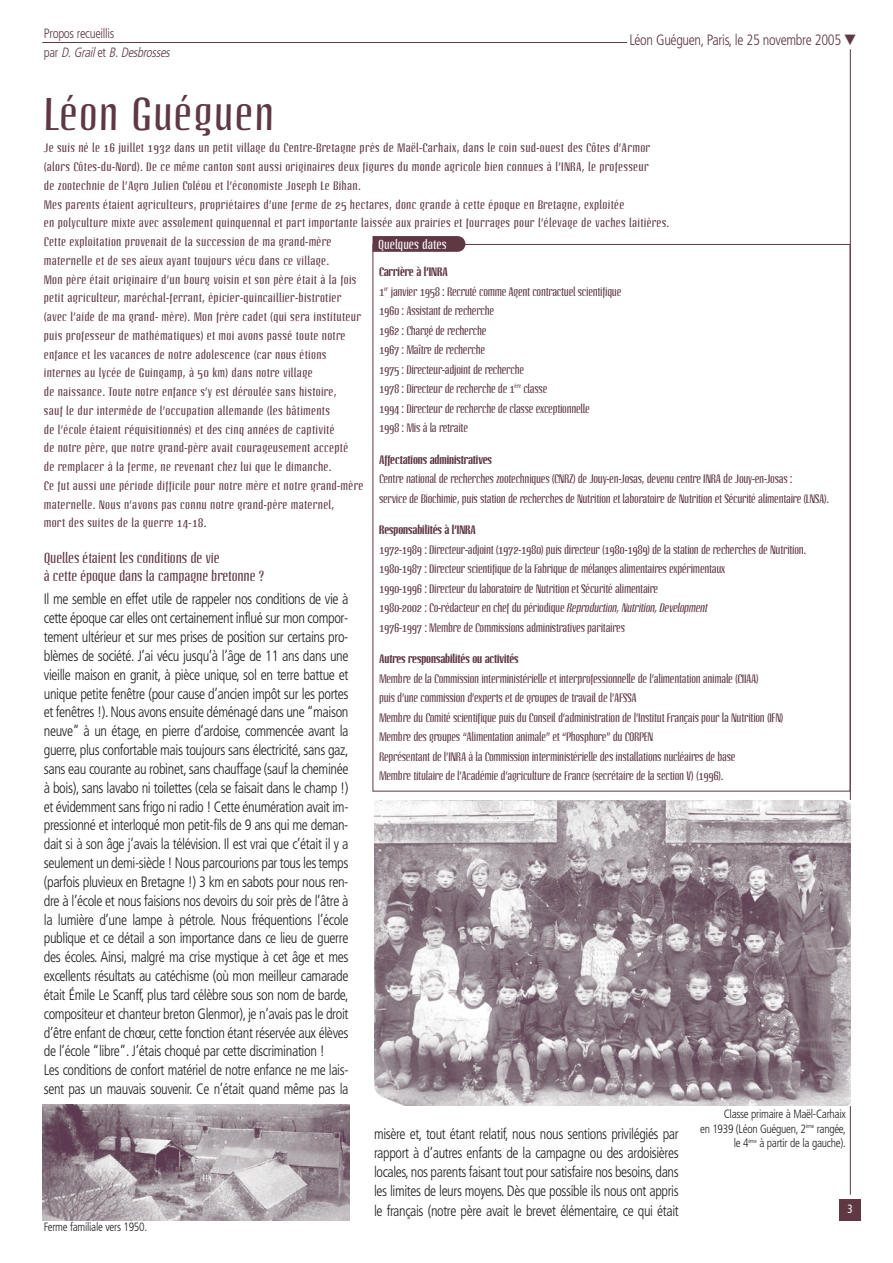
<style>
.page{position:relative;width:893px;height:1263px;background:#fff}
.page>*{position:absolute;margin:0;border:0;box-sizing:border-box;transform-origin:0 0}
.t1{font:45px "Linotype Octane";letter-spacing:.025em;color:#5f3844}
.t2{font:300 condensed 15px/18.9px "Frutiger";letter-spacing:-.025em;color:#231f20;scale:.95 1}
.t3{font:300 condensed 15px/19px "Frutiger";letter-spacing:-.025em;color:#231f20;text-align:justify;scale:.94 1}
.t4{font:300 condensed 15px "Frutiger";letter-spacing:-.025em;color:#5f3844;scale:.95 1}
.t5{font:14.25px/18.1px "Linotype Octane";letter-spacing:-.01em;color:#5f3844}
.t6{font:300 condensed 13.5px/19.5px "Frutiger";letter-spacing:-.025em;color:#5f3844;scale:.95 1}
.t7{font:12.75px "Linotype Octane";color:#fff}
.t8{font:12px/18.8px "Linotype Octane";letter-spacing:.025em;color:#5f3844}
.t9{font:12px/19.5px "Linotype Octane";letter-spacing:-.015em;color:#5f3844;scale:.95 1}
.t10{font:300 condensed 12px/14.4px "Frutiger";letter-spacing:-.025em;color:#231f20;text-align:right;scale:.95 1}
.t11{font:700 12px "Linotype Octane";letter-spacing:-.025em;color:#5f3844;scale:.95 1}
.t12{font:condensed 12px "Frutiger";color:#fff;scale:.9 1}
.s1{font-style:italic}
.s2{font-weight:700}
</style>
<div class="page">
<hr style="left:42px;top:42px;width:808px;height:1px;background:#5f3844">
<div style="left:627px;top:32px;width:231px;height:21px;background:#fff"></div>
<div style="left:839px;top:1199px;width:22px;height:22px;background:#5f3844"></div>
<hr style="left:850px;top:49px;width:1px;height:1146px;background:#5f3844">
<svg style="left:372px;top:236px;width:93px;height:16px"></svg>
<img style="left:374px;top:801px;width:476px;height:304px">
<img style="left:43px;top:1105px;width:307px;height:115px">
<p class="t6" style="left:44px;top:25px;width:137px">Propos recueillis<br>p a r <span class="s1">D.Grail</span>e t <span class="s1">B.Desbrosses</span></p>
<h1 class="t1" style="left:44px;top:95px;width:232px">Léon Guéguen</h1>
<p class="t8" style="left:44px;top:139px;width:627px">Je suis né le 16 juillet 1932 dans un petit village du Centre-Bretagne près de Maël-Carhaix, dans le coin sud-ouest des Côtes d’Armor (alors Côtes-du-Nord). De ce même canton sont aussi originaires deux figures du monde agricole bien connues à l’INRA, le professeur<br>de zootechnie de l’Agro Julien Coléou et l’économiste Joseph Le Bihan.<br>Mes parents étaient agriculteurs, propriétaires d’une ferme de 25 hectares, donc grande à cette époque en Bretagne, exploitée<br>en polyculture mixte avec assolement quinquennal et part importante laissée aux prairies et fourrages pour l’élevage de vaches laitières.<br>Cette exploitation provenait de la succession de ma grand-mère<br>maternelle et de ses aïeux ayant toujours vécu dans ce village.<br>Mon père était originaire d’un bourg voisin et son père était à la fois<br>petit agriculteur, maréchal-ferrant, épicier-quincaillier-bistrotier<br>(avec l’aide de ma grand- mère). Mon frère cadet (qui sera instituteur<br>puis professeur de mathématiques) et moi avons passé toute notre<br>enfance et les vacances de notre adolescence (car nous étions<br>internes au lycée de Guingamp, à 50 km) dans notre village<br>de naissance. Toute notre enfance s’y est déroulée sans histoire,<br>sauf le dur intermède de l’occupation allemande (les bâtiments<br>de l’école étaient réquisitionnés) et des cinq années de captivité<br>de notre père, que notre grand-père avait courageusement accepté<br>de remplacer à la ferme, ne revenant chez lui que le dimanche.<br>Ce fut aussi une période difficile pour notre mère et notre grand-mère<br>maternelle. Nous n’avons pas connu notre grand-père maternel,<br>mort des suites de la guerre 14-18.</p>
<p class="t4" style="left:629px;top:34px;width:240px">Léon Guéguen, Paris, le 25 novembre 2005 ▼</p>
<p class="t7" style="left:378px;top:239px;width:70px">Quelques dates</p>
<p class="t9" style="left:379px;top:263px;width:257px"><span class="s2">Carrière à l’INRA<br></span>1<sup>er</sup> janvier 1958 : Recruté comme Agent contractuel scientifique 1960 : Assistant de recherche<br>1962 : Chargé de recherche<br>1967 : Maître de recherche<br>1975 : Directeur-adjoint de recherche<br>1978 : Directeur de recherche de 1<sup>ère</sup> classe<br>1994 : Directeur de recherche de classe exceptionnelle<br>1998 : Mis à la retraite</p>
<p class="t11" style="left:379px;top:454px;width:120px">Affectations administratives</p>
<p class="t9" style="left:379px;top:470px;width:475px">Centre national de recherches zootechniques (CNRZ) de Jouy-en-Josas, devenu centre INRA de Jouy-en-Josas :<br>service de Biochimie, puis station de recherches de Nutrition et laboratoire de Nutrition et Sécurité alimentaire (LNSA).</p>
<p class="t11" style="left:379px;top:525px;width:104px">Responsabilités à l’INRA</p>
<p class="t9" style="left:379px;top:540px;width:451px">1972-1989 : Directeur-adjoint (1972-1980) puis directeur (1980-1989) de la station de recherches de Nutrition.<br>1980-1987 : Directeur scientifique de la Fabrique de mélanges alimentaires expérimentaux<br>1990-1996 : Directeur du laboratoire de Nutrition et Sécurité alimentaire<br>1980-2002 : Co-rédacteur en chef du périodique <span class="s1">Reproduction, Nutrition, Development<br></span>1976-1997 : Membre de Commissions administratives paritaires</p>
<p class="t11" style="left:379px;top:654px;width:149px">Autres responsabilités ou activités</p>
<p class="t9" style="left:379px;top:669px;width:427px">Membre de la Commission interministérielle et interprofessionnelle de l’alimentation animale (CIIAA)<br>puis d’une commission d’experts et de groupes de travail de l’AFSSA<br>Membre du Comité scientifique puis du Conseil d’administration de l’Institut Français pour la Nutrition (IFN)<br>Membre des groupes “Alimentation animale” et “Phosphore” du CORPEN<br>Représentant de l’INRA à la Commission interministérielle des installations nucléaires de base<br>Membre titulaire de l’Académie d’agriculture de France (secrétaire de la section V) (1996).</p>
<p class="t5" style="left:44px;top:549px;width:222px">Quelles étaient les conditions de vie<br>à cette époque dans la campagne bretonne ?</p>
<p class="t2" style="left:44px;top:591px;width:322px">Il me semble en effet utile de rappeler nos conditions de vie à cette époque car elles ont certainement influé sur mon compor&shy;tement ultérieur et sur mes prises de position sur certains pro&shy;blèmes de société. J’ai vécu jusqu’à l’âge de 11 ans dans une vieille maison en granit, à pièce unique, sol en terre battue et unique petite fenêtre (pour cause d’ancien impôt sur les portes et fenêtres !). Nous avons ensuite déménagé dans une “maison neuve” à un étage, en pierre d’ardoise, commencée avant la guerre, plus confortable mais toujours sans électricité, sans gaz, sans eau courante au robinet, sans chauffage (sauf la cheminée à bois), sans lavabo ni toilettes (cela se faisait dans le champ !) et évidemment sans frigo ni radio ! Cette énumération avait im&shy;pressionné et interloqué mon petit-fils de 9 ans qui me deman&shy;dait si à son âge j’avais la télévision. Il est vrai que c’était il y a seulement un demi-siècle ! Nous parcourions par tous les temps (parfois pluvieux en Bretagne !) 3 km en sabots pour nous ren&shy;dre à l’école et nous faisions nos devoirs du soir près de l’âtre à la lumière d’une lampe à pétrole. Nous fréquentions l’école publique et ce détail a son importance dans ce lieu de guerre des écoles. Ainsi, malgré ma crise mystique à cet âge et mes excellents résultats au catéchisme (où mon meilleur camarade était Émile Le Scanff, plus tard célèbre sous son nom de barde, compositeur et chanteur breton Glenmor), je n’avais pas le droit d’être enfant de chœur, cette fonction étant réservée aux élèves de l’école “libre”. J’étais choqué par cette discrimination !<br>Les conditions de confort matériel de notre enfance ne me lais&shy;sent pas un mauvais souvenir. Ce n’était quand même pas la</p>
<p class="t10" style="left:44px;top:1220px;width:110px">Ferme familiale vers 1950.</p>
<p class="t3" style="left:374px;top:1126px;width:326px">misère et, tout étant relatif, nous nous sentions privilégiés par rapport à d’autres enfants de la campagne ou des ardoisières locales, nos parents faisant tout pour satisfaire nos besoins, dans les limites de leurs moyens. Dès que possible ils nous ont appris le français (notre père avait le brevet élémentaire, ce qui était</p>
<p class="t10" style="left:700px;top:1108px;width:155px">Classe primaire à Maël-Carhaix<br>en 1939 (Léon Guéguen, 2<sup>ème</sup> rangée, le 4<sup>ème</sup> à partir de la gauche).</p>
<p class="t12" style="left:847px;top:1204px;width:7px">3</p>
</div>
